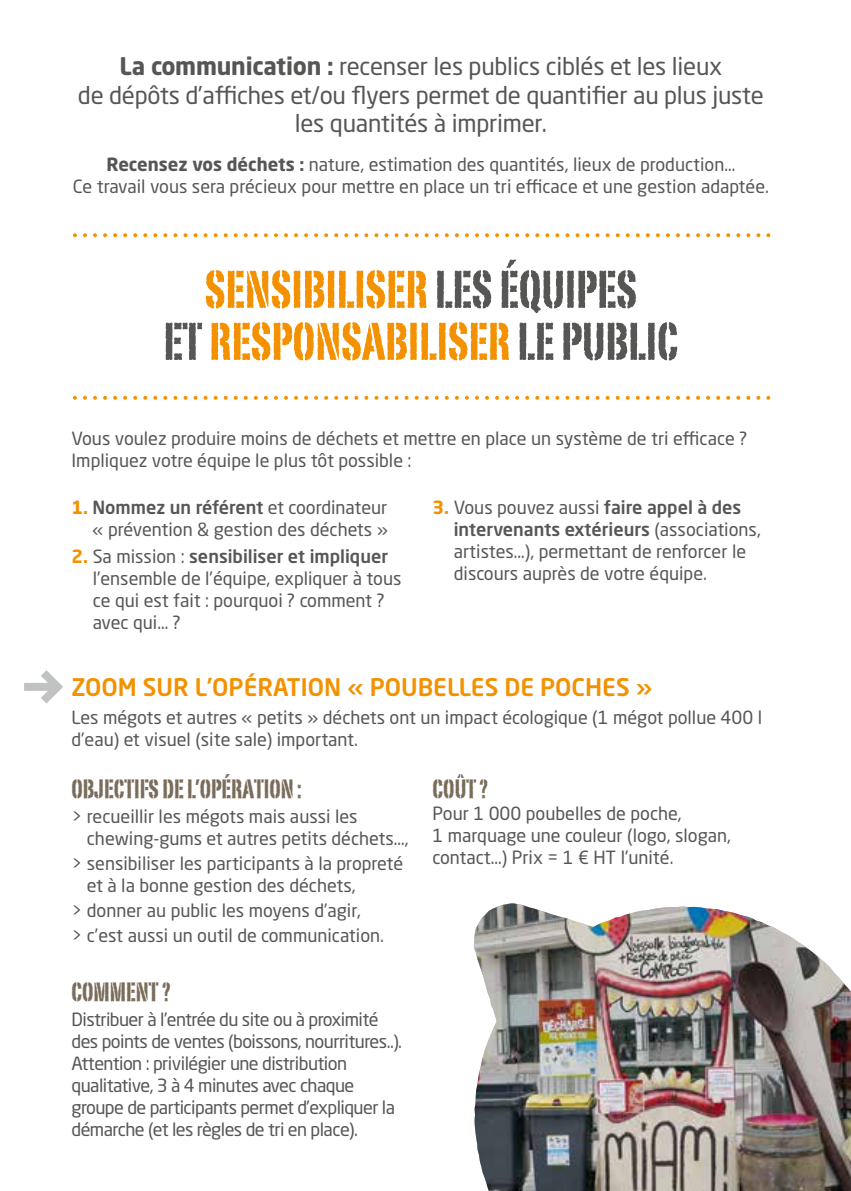
<style>
.page{position:relative;width:851px;height:1191px;background:#fff}
.page>*{position:absolute;margin:0;border:0;box-sizing:border-box;transform-origin:0 0}
.t1{font:52px/52px "Portago ITCTT";color:#f39100}
.t2{font:52px "Portago ITCTT";color:#565655}
.t3{font:26px "Portago ITCTT";color:#796c5b}
.t4{font:24px/28.8px "Neo Sans Std";letter-spacing:-.01em;color:#565655;text-align:center}
.t5{font:500 24px "Neo Sans Std";color:#f39100}
.t6{font:18px/22px "Neo Sans Std";color:#565655}
.t7{font:18px/22px "Neo Sans Std";letter-spacing:-.03em;color:#565655}
.s1{font-weight:700}
.s2{color:#565655}
.s3{font-weight:700;color:#f39100}
.s4{font-weight:500}
</style>
<div class="page">
<svg style="left:85px;top:396px;width:684px;height:4px"></svg>
<svg style="left:85px;top:233px;width:684px;height:4px"></svg>
<svg style="left:41px;top:670px;width:22px;height:34px"></svg>
<div style="left:24px;top:683px;width:32px;height:8px;background:#c1c2c2"></div>
<img style="left:473px;top:903px;width:377px;height:288px">
<h3 class="t4" style="left:78px;top:51px;width:687px"><span class="s1">La communication :</span> recenser les publics ciblés et les lieux<br>de dépôts d’affiches et/ou flyers permet de quantifier au plus juste les quantités à imprimer.</h3>
<p class="t6" style="left:73px;top:154px;width:697px;text-align:center"><span class="s1">Recensez vos déchets :</span> nature, estimation des quantités, lieux de production…<br>Ce travail vous sera précieux pour mettre en place un tri efficace et une gestion adaptée.</p>
<h1 class="t1" style="left:163px;top:262px;width:356px;text-indent:41px">SENSIBILISER <span class="s2">LES ÉQUIPES<br>ET</span>RESPONSABILISER</h1>
<h1 class="t2" style="left:517px;top:309px;width:64px">LE PUBLIC</h1>
<p class="t6" style="left:71px;top:427px;width:677px">Vous voulez produire moins de déchets et mettre en place un système de tri efficace ?<br>Impliquez votre équipe le plus tôt possible :</p>
<p class="t6" style="left:71px;top:496px;width:318px;text-align:right"><span class="s3">1.</span> <span class="s4">Nommez un référent</span> et coordinateur « prévention &amp; gestion des déchets »</p>
<p class="t6" style="left:93px;top:545px;width:310px;text-indent:-21px"><span class="s3">2.</span> Sa mission : <span class="s4">sensibiliser et impliquer </span>l’ensemble de l’équipe, expliquer à tous ce qui est fait : pourquoi ? comment ? avec qui… ?</p>
<p class="t6" style="left:453px;top:496px;width:308px;text-indent:-21px"><span class="s3">3.</span> Vous pouvez aussi <span class="s4">faire appel à des intervenants extérieurs</span> (associations, artistes…), permettant de renforcer le discours auprès de votre équipe.</p>
<h3 class="t5" style="left:71px;top:672px;width:582px">Zoom sur l’opération « poubelles de poches »</h3>
<p class="t6" style="left:71px;top:706px;width:692px">Les mégots et autres « petits » déchets ont un impact écologique (1 mégot pollue 400 l d’eau) et visuel (site sale) important.</p>
<h2 class="t3" style="left:71px;top:773px;width:150px">OBJECTIFS DE L’OPÉRATI</h2>
<h2 class="t3" style="left:269px;top:773px;width:34px">ON :</h2>
<p class="t6" style="left:87px;top:805px;width:323px;text-indent:-15px">&gt; recueillir les mégots mais aussi les chewing-gums et autres petits déchets…,</p>
<p class="t6" style="left:87px;top:852px;width:318px;text-indent:-15px">&gt; sensibiliser les participants à la propreté et à la bonne gestion des déchets,</p>
<p class="t6" style="left:71px;top:897px;width:314px;line-height:24.8px">&gt; donner au public les moyens d’agir,<br>&gt; c’est aussi un outil de communication.</p>
<h2 class="t3" style="left:71px;top:975px;width:36px">COMMENT</h2>
<h2 class="t3" style="left:162px;top:975px;width:10px">?</h2>
<p class="t7" style="left:71px;top:1007px;width:332px">Distribuer à l’entrée du site ou à proximité des points de ventes (boissons, nourritures..).<br>Attention : privilégier une distribution qualitative, 3 à 4 minutes avec chaque groupe de participants permet d’expliquer la démarche (et les règles de tri en place).</p>
<h2 class="t3" style="left:432px;top:773px;width:57px">COÛT ?</h2>
<p class="t6" style="left:432px;top:802px;width:300px">Pour 1 000 poubelles de poche,<br>1 marquage une couleur (logo, slogan, contact…) Prix = 1 € HT l’unité.</p>
</div>
